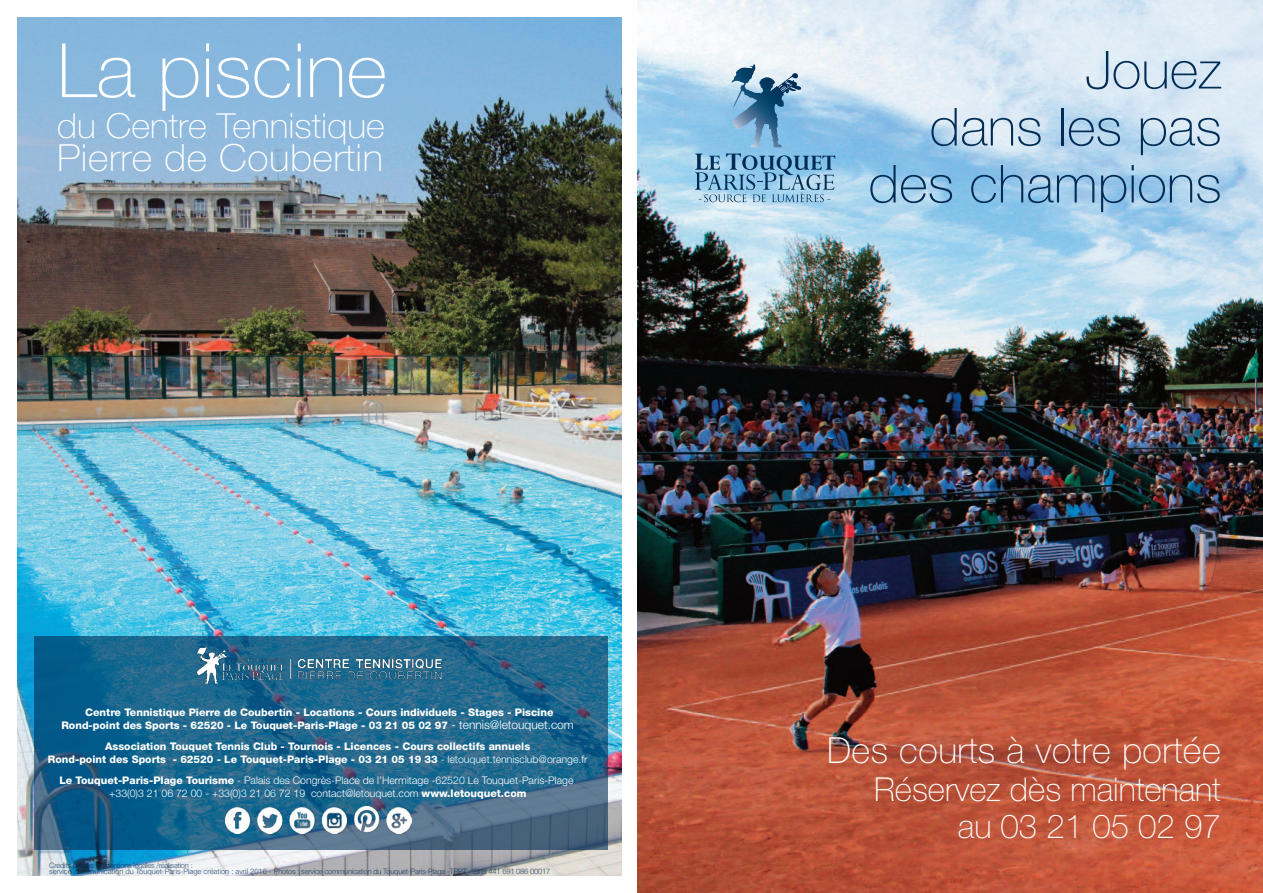
<style>
.page{position:relative;width:1263px;height:893px;background:#fff}
.page>*{position:absolute;margin:0;border:0;box-sizing:border-box;transform-origin:0 0}
.t1{font:100 75px "Helvetica Neue LT Pro";color:#fff;scale:1.05 1}
.t2{font:100 52.5px/57px "Helvetica Neue LT Pro";color:#002c55;text-align:right;scale:1.05 1}
.t3{font:100 37.5px "Helvetica Neue LT Pro";letter-spacing:.015em;color:#fff;scale:1.05 1}
.t4{font:100 36px "Helvetica Neue LT Pro";letter-spacing:.015em;color:#fff}
.t5{font:100 34.5px "Helvetica Neue LT Pro";color:#fff;scale:1.05 1}
.t6{font:100 33px/37.5px "Helvetica Neue LT Pro";color:#fff;text-align:right}
.t7{font:800 10.5px/13.5px "Helvetica Neue LT Pro";color:#fff;text-align:center}
.t8{font:300 10.5px/12.6px "Helvetica Neue LT Pro";color:#fff;text-align:center}
.t9{font:300 7.5px/6px "Helvetica Neue LT Pro";letter-spacing:-.025em;color:rgb(0 44 85/.8)}
.s1{font-weight:300;font-size:12px}
.s2{font-weight:300}
.s3{font-weight:800}
</style>
<div class="page">
<img style="left:17px;top:18px;width:605px;height:858px">
<div style="left:34px;top:636px;width:574px;height:214px;background:#002c55;opacity:.6"></div>
<img style="left:225px;top:807px;width:187px;height:27px">
<img style="left:192px;top:637px;width:255px;height:64px">
<img style="left:638px;top:0;width:625px;height:893px">
<svg style="left:695px;top:153px;width:140px;height:49px;background:#7babcb"></svg>
<svg style="left:732px;top:64px;width:66px;height:44px;background:#7a9fb9"></svg>
<h1 class="t1" style="left:57px;top:44px;width:316px">La piscine</h1>
<h3 class="t5" style="left:57px;top:113px;width:314px">du Centre Tennistique</h3>
<h3 class="t3" style="left:57px;top:144px;width:312px">Pierre de Coubertin</h3>
<p class="t7" style="left:61px;top:706px;width:514px">Centre Tennistique Pierre de Coubertin - Locations - Cours individuels - Stages - Piscine<br>Rond-point des Sports - 62520 - Le Touquet-Paris-Plage - 03 21 05 02 97 <span class="s1">- tennis@letouquet.com</span></p>
<p class="t7" style="left:48px;top:740px;width:541px">Association Touquet Tennis Club - Tournois - Licences - Cours collectifs annuels<br>Rond-point des Sports - 62520 - Le Touquet-Paris-Plage - 03 21 05 19 33 <span class="s2">- letouquet.tennisclub@orange.fr</span></p>
<p class="t8" style="left:59px;top:775px;width:516px"><span class="s3">Le Touquet-Paris-Plage Tourisme</span> - Palais des Congrès-Place de l’Hermitage -62520 Le Touquet-Paris-Plage +33(0)3 21 06 72 00 - +33(0)3 21 06 72 19 contact@letouquet.com <span class="s3">www.letouquet.com</span></p>
<p class="t9" style="left:49px;top:863px;width:502px">Crédits photos et mentions légales /réalisation :<br>service communication du Touquet-Paris-Plage création : avril 2016 - Photos : service communication du Touquet-Paris-Plage -TPPT - Siret 441 691 086 00017</p>
<h2 class="t2" style="left:869px;top:46px;width:338px">Jouez<br>dans les pas des champions</h2>
<h3 class="t4" style="left:827px;top:737px;width:395px">Des courts à votre portée</h3>
<h3 class="t6" style="left:874px;top:773px;width:348px">Réservez dès maintenant au 03 21 05 02 97</h3>
</div>
